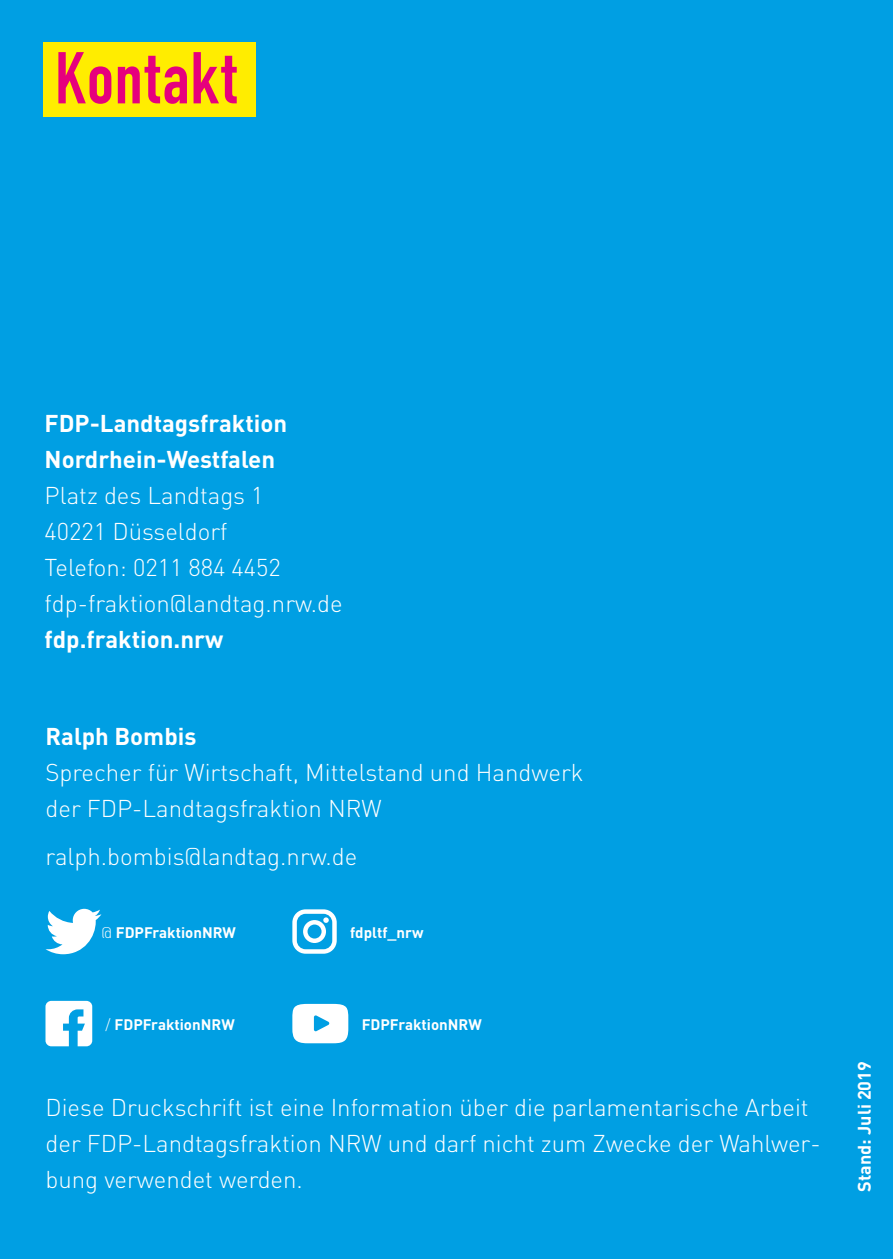
<style>
.page{position:relative;width:893px;height:1259px;background:#009fe3}
.page>*{position:absolute;margin:0;border:0;box-sizing:border-box;transform-origin:0 0}
.t1{font:700 72px "DIN Condensed";letter-spacing:.025em;color:#e6007d}
.t2{font:300 24px/36px "DIN";color:#fff}
.t3{font:700 24px/36px "DIN";color:#fff}
.t4{font:700 18px "DIN";color:#fff}
.t5{font:700 15px "DIN";color:#fff}
.s1{font-weight:300}
</style>
<div class="page">
<div style="left:43px;top:43px;width:213px;height:74px;background:#ffed00"></div>
<svg style="left:45px;top:909px;width:56px;height:45px"></svg>
<svg style="left:45px;top:1001px;width:47px;height:45px"></svg>
<svg style="left:292px;top:909px;width:45px;height:44px"></svg>
<svg style="left:292px;top:1004px;width:56px;height:39px"></svg>
<h1 class="t1" style="left:55px;top:30px;width:183px">Kontakt</h1>
<p class="t3" style="left:45px;top:404px;width:244px">FDP-Landtagsfraktion<br>Nordrhein-Westfalen</p>
<p class="t2" style="left:45px;top:477px;width:299px">Platz des Landtags 1<br>40221 Düsseldorf<br>Telefon: 0211 884 4452 fdp-fraktion@landtag.nrw.de</p>
<p class="t3" style="left:45px;top:620px;width:180px">fdp.fraktion.nrw</p>
<p class="t3" style="left:45px;top:717px;width:152px">Ralph Bombis</p>
<p class="t2" style="left:45px;top:754px;width:539px">Sprecher für Wirtschaft, Mittelstand und Handwerk der FDP-Landtagsfraktion NRW</p>
<p class="t2" style="left:45px;top:838px;width:313px">ralph.bombis@landtag.nrw.de</p>
<p class="t5" style="left:101px;top:922px;width:136px"><span class="s1">@</span> FDPFraktionNRW</p>
<p class="t5" style="left:106px;top:1014px;width:131px"><span class="s1">/</span> FDPFraktionNRW</p>
<p class="t5" style="left:350px;top:922px;width:75px">fdpltf_nrw</p>
<p class="t5" style="left:362px;top:1014px;width:122px">FDPFraktionNRW</p>
<p class="t2" style="left:45px;top:1089px;width:777px">Diese Druckschrift ist eine Information über die parlamentarische Arbeit der FDP-Landtagsfraktion NRW und darf nicht zum Zwecke der Wahlwer&shy;bung verwendet werden.</p>
<p class="t4" style="left:853px;top:1191px;width:132px;rotate:-90deg">Stand: Juli 2019</p>
</div>
